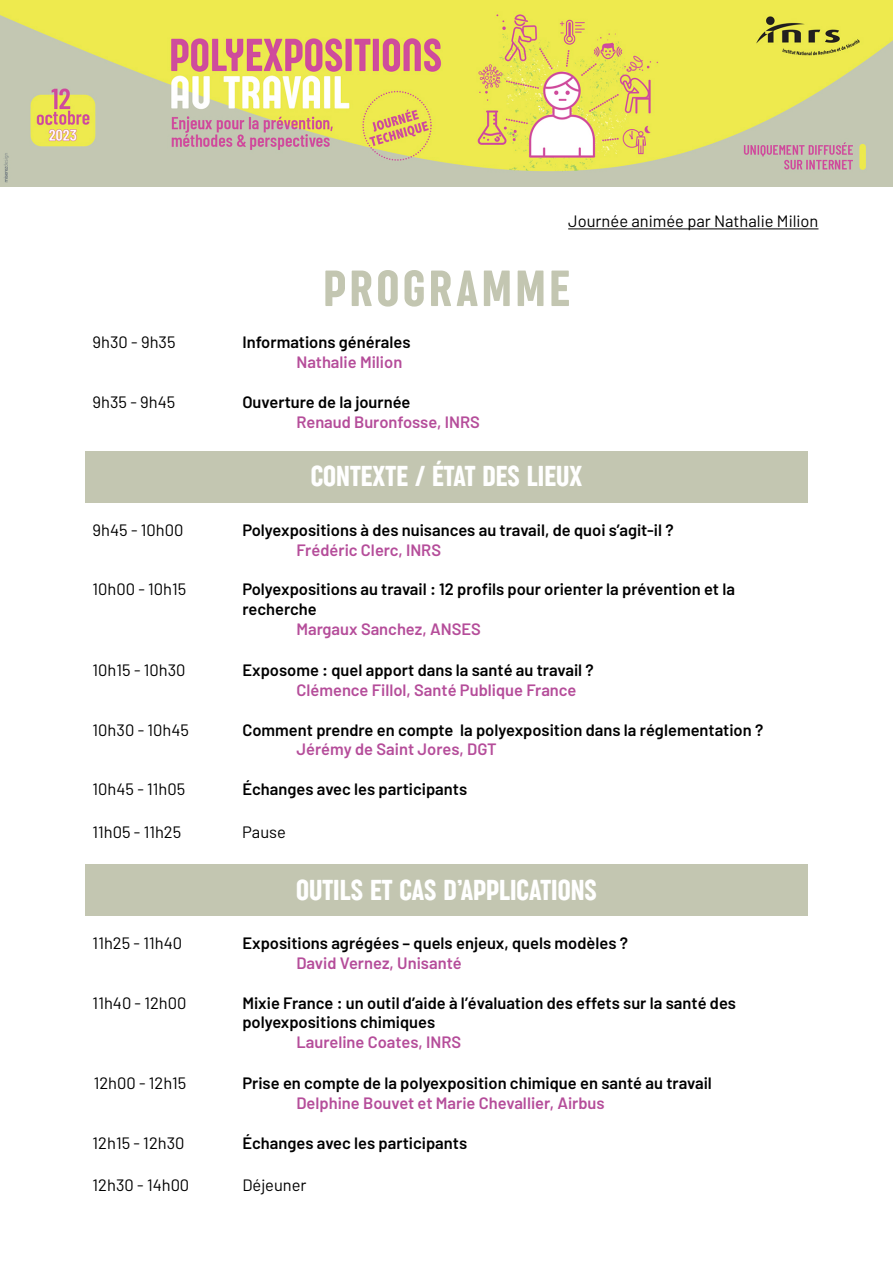
<style>
.page{position:relative;width:893px;height:1263px;background:#fff}
.page>*{position:absolute;margin:0;border:0;box-sizing:border-box;transform-origin:0 0}
.t1{font:52.5px "Sugo Pro Classic Trial";letter-spacing:.07em;color:#c3c6b1}
.Titre_session{font:30px "Sugo Pro Classic Trial";color:#fff}
.Titre_présentation{font:600 16.5px/19.8px "Barlow";color:#000}
.Nom_intervenant{font:600 16.5px "Barlow";color:#b54d9a}
.Horaire{font:16.5px "Barlow";color:#000}
.Nom_intervenant-2{font:16.5px "Barlow";color:#000}
.Titre_présentation-2{font:16.5px "Barlow";color:#000}
</style>
<div class="page">
<div style="left:85px;top:451px;width:723px;height:51px;background:#c3c6b1"></div>
<div style="left:85px;top:864px;width:723px;height:51px;background:#c3c6b1"></div>
<hr style="left:568px;top:228px;width:250px;height:1px;background:#000">
<img style="left:0;top:0;width:893px;height:186px">
<p class="Nom_intervenant-2" style="left:568px;top:211px;width:252px">Journée animée par Nathalie Milion</p>
<p class="t1" style="left:323px;top:259px;width:248px">PROGRAMME</p>
<p class="Horaire" style="left:93px;top:332px;width:84px">9h30 - 9h35</p>
<p class="Titre_présentation" style="left:242px;top:332px;width:170px">Informations générales</p>
<p class="Nom_intervenant" style="left:296px;top:352px;width:107px">Nathalie Milion</p>
<p class="Horaire" style="left:93px;top:391px;width:84px">9h35 - 9h45</p>
<p class="Titre_présentation" style="left:242px;top:392px;width:170px">Ouverture de la journée</p>
<p class="Nom_intervenant" style="left:296px;top:411px;width:185px">Renaud Buronfosse, INRS</p>
<p class="Titre_session" style="left:311px;top:459px;width:273px">CONTEXTE / ÉTAT DES LIEUX</p>
<p class="Horaire" style="left:93px;top:519px;width:92px">9h45 - 10h00</p>
<p class="Titre_présentation" style="left:242px;top:520px;width:433px">Polyexpositions à des nuisances au travail, de quoi s’agit-il ?</p>
<p class="Nom_intervenant" style="left:296px;top:539px;width:146px">Frédéric Clerc, INRS</p>
<p class="Horaire" style="left:93px;top:579px;width:95px">10h00 - 10h15</p>
<p class="Titre_présentation" style="left:242px;top:579px;width:494px">Polyexpositions au travail : 12 profils pour orienter la prévention et la recherche</p>
<p class="Nom_intervenant" style="left:296px;top:619px;width:186px">Margaux Sanchez, ANSES</p>
<p class="Horaire" style="left:93px;top:660px;width:94px">10h15 - 10h30</p>
<p class="Titre_présentation" style="left:242px;top:660px;width:353px">Exposome : quel apport dans la santé au travail ?</p>
<p class="Nom_intervenant" style="left:296px;top:680px;width:282px">Clémence Fillol, Santé Publique France</p>
<p class="Horaire" style="left:93px;top:719px;width:98px">10h30 - 10h45</p>
<p class="Titre_présentation" style="left:242px;top:719px;width:522px">Comment prendre en compte la polyexposition dans la réglementation ?</p>
<p class="Nom_intervenant" style="left:296px;top:739px;width:202px">Jérémy de Saint Jores, DGT</p>
<p class="Horaire" style="left:93px;top:779px;width:94px">10h45 - 11h05</p>
<p class="Titre_présentation" style="left:242px;top:779px;width:226px">Échanges avec les participants</p>
<p class="Horaire" style="left:92px;top:821px;width:90px">11h05 - 11h25</p>
<p class="Titre_présentation-2" style="left:242px;top:821px;width:45px">Pause</p>
<p class="Titre_session" style="left:296px;top:873px;width:302px">OUTILS ET CAS D’APPLICATIONS</p>
<p class="Horaire" style="left:93px;top:933px;width:91px">11h25 - 11h40</p>
<p class="Titre_présentation" style="left:242px;top:933px;width:387px">Expositions agrégées – quels enjeux, quels modèles ?</p>
<p class="Nom_intervenant" style="left:296px;top:953px;width:167px">David Vernez, Unisanté</p>
<p class="Horaire" style="left:93px;top:992px;width:95px">11h40 - 12h00</p>
<p class="Titre_présentation" style="left:242px;top:992px;width:495px">Mixie France : un outil d’aide à l’évaluation des effets sur la santé des polyexpositions chimiques</p>
<p class="Nom_intervenant" style="left:296px;top:1032px;width:166px">Laureline Coates, INRS</p>
<p class="Horaire" style="left:94px;top:1073px;width:94px">12h00 - 12h15</p>
<p class="Titre_présentation" style="left:242px;top:1073px;width:471px">Prise en compte de la polyexposition chimique en santé au travail</p>
<p class="Nom_intervenant" style="left:296px;top:1093px;width:310px">Delphine Bouvet et Marie Chevallier, Airbus</p>
<p class="Horaire" style="left:93px;top:1133px;width:93px">12h15 - 12h30</p>
<p class="Titre_présentation" style="left:242px;top:1133px;width:226px">Échanges avec les participants</p>
<p class="Horaire" style="left:93px;top:1175px;width:98px">12h30 - 14h00</p>
<p class="Titre_présentation-2" style="left:242px;top:1175px;width:66px">Déjeuner</p>
</div>
